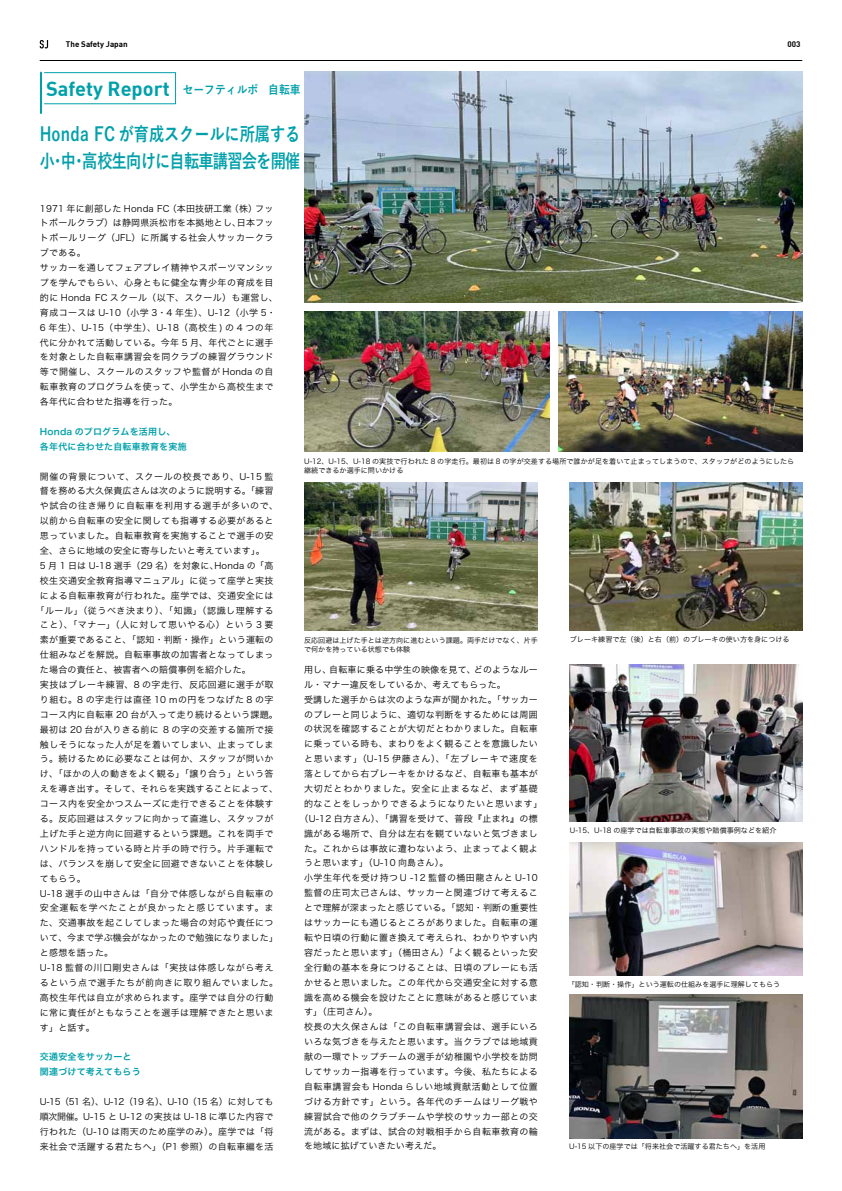
<style>
.page{position:relative;width:842px;height:1191px;background:#fff}
.page>*{position:absolute;margin:0;border:0;box-sizing:border-box;transform-origin:0 0}
.t1{font:700 20px "DIN";color:#00a0aa}
.t2{font:700 19px/26.9px "Yu Go";letter-spacing:-.005em;color:#00a0aa;scale:.8 1}
.t3{font:9px/14.9px "Hira Kaku Pro N W3";letter-spacing:.04em;color:#000}
.t4{font:9px "Hira Kaku Pro N W3";letter-spacing:.02em;color:#000}
.t5{font:9px "Hira Kaku Pro N W3";letter-spacing:.06em;color:#000}
.t6{font:9px/14.9px "Hira Kaku Pro N W6";letter-spacing:.02em;color:#00a0aa}
.t7{font:9px "Hira Kaku Pro N W3";letter-spacing:.09em;color:#000}
.t8{font:9px "Hira Kaku Pro N W3";letter-spacing:.085em;color:#000}
.t9{font:700 8px "DIN";color:#000}
.t10{font:7.1px/9.2px "Hira Kaku Pro N W3";color:#000}
.s1{font-family:"Yu Go";font-size:12px}
</style>
<div class="page">
<img style="left:305px;top:72px;width:497px;height:230px">
<svg style="left:40px;top:40px;width:8px;height:8px"></svg>
<hr style="left:40px;top:60px;width:762px;height:1px;background:#000">
<div style="left:44px;top:72px;width:132px;height:32px;border:1px solid #00a0aa"></div>
<hr style="left:40px;top:73px;width:2px;height:40px;background:#00a0aa">
<img style="left:305px;top:482px;width:233px;height:148px">
<img style="left:570px;top:482px;width:232px;height:148px">
<img style="left:570px;top:842px;width:232px;height:133px">
<img style="left:570px;top:665px;width:232px;height:156px">
<img style="left:570px;top:994px;width:232px;height:144px">
<img style="left:305px;top:311px;width:244px;height:141px">
<img style="left:559px;top:311px;width:243px;height:141px">
<p class="t9" style="left:66px;top:38px;width:63px">The Safety Japan</p>
<p class="t9" style="left:787px;top:39px;width:15px">003</p>
<h1 class="t1" style="left:46px;top:75px;width:256px">Safety Report <span class="s1">セーフティルポ　自転車</span></h1>
<h2 class="t2" style="left:40px;top:121px;width:327px">Honda FC が育成スクールに所属する小・中・高校生向けに自転車講習会を開催</h2>
<p class="t3" style="left:40px;top:200px;width:239px">1971 年に創部した Honda FC（本田技研工業（株）フットボールクラブ）は静岡県浜松市を本拠地とし、日本フットボールリーグ（JFL）に所属する社会人サッカークラブである。<br>サッカーを通してフェアプレイ精神やスポーツマンシップを学んでもらい、心身ともに健全な青少年の育成を目的に Honda FC スクール（以下、スクール）も運営し、育成コースは U-10（小学 3・4 年生）、U-12（小学 5・<br>6 年生）、U-15（中学生）、U-18（高校生 ) の 4 つの年代に分かれて活動している。今年 5 月、年代ごとに選手を対象とした自転車講習会を同クラブの練習グラウンド等で開催し、スクールのスタッフや監督が Honda の自転車教育のプログラムを使って、小学生から高校生まで各年代に合わせた指導を行った。</p>
<p class="t6" style="left:40px;top:424px;width:148px">Honda のプログラムを活用し、各年代に合わせた自転車教育を実施</p>
<p class="t5" style="left:40px;top:468px;width:235px">開催の背景について、スクールの校長であり、U-15 監</p>
<p class="t4" style="left:40px;top:483px;width:235px">督を務める大久保貴広さんは次のように説明する。「練習</p>
<p class="t5" style="left:40px;top:498px;width:240px">や試合の往き帰りに自転車を利用する選手が多いので、</p>
<p class="t3" style="left:40px;top:513px;width:235px">以前から自転車の安全に関しても指導する必要があると</p>
<p class="t3" style="left:40px;top:527px;width:235px">思っていました。自転車教育を実施することで選手の安</p>
<p class="t4" style="left:40px;top:542px;width:226px">全、さらに地域の安全に寄与したいと考えています」。</p>
<p class="t4" style="left:40px;top:557px;width:235px">5 月 1 日は U-18 選手（29 名）を対象に、Honda の「高</p>
<p class="t3" style="left:40px;top:572px;width:235px">校生交通安全教育指導マニュアル」に従って座学と実技</p>
<p class="t3" style="left:40px;top:587px;width:235px">による自転車教育が行われた。座学では、交通安全には</p>
<p class="t5" style="left:35px;top:602px;width:239px">「ルール」（従うべき決まり）、「知識」（認識し理解する</p>
<p class="t5" style="left:40px;top:617px;width:235px">こと）、「マナー」（人に対して思いやる心）という 3 要</p>
<p class="t4" style="left:40px;top:632px;width:235px">素が重要であること、「認知・判断・操作」という運転の</p>
<p class="t3" style="left:40px;top:647px;width:235px">仕組みなどを解説。自転車事故の加害者となってしまっ</p>
<p class="t4" style="left:40px;top:662px;width:212px">た場合の責任と、被害者への賠償事例を紹介した。</p>
<p class="t3" style="left:40px;top:676px;width:235px">実技はブレーキ練習、8 の字走行、反応回避に選手が取</p>
<p class="t3" style="left:40px;top:691px;width:235px">り組む。8 の字走行は直径 10 ｍの円をつなげた 8 の字</p>
<p class="t3" style="left:40px;top:706px;width:239px">コース内に自転車 20 台が入って走り続けるという課題。</p>
<p class="t3" style="left:40px;top:721px;width:235px">最初は 20 台が入りきる前に 8 の字の交差する箇所で接</p>
<p class="t3" style="left:40px;top:736px;width:235px">触しそうになった人が足を着いてしまい、止まってしま</p>
<p class="t3" style="left:40px;top:751px;width:235px">う。続けるために必要なことは何か、スタッフが問いか</p>
<p class="t3" style="left:40px;top:766px;width:235px">け、「ほかの人の動きをよく観る」「譲り合う」という答</p>
<p class="t4" style="left:40px;top:781px;width:240px">えを導き出す。そして、それらを実践することによって、</p>
<p class="t3" style="left:40px;top:795px;width:235px">コース内を安全かつスムーズに走行できることを体験す</p>
<p class="t3" style="left:40px;top:810px;width:235px">る。反応回避はスタッフに向かって直進し、スタッフが</p>
<p class="t3" style="left:40px;top:825px;width:235px">上げた手と逆方向に回避するという課題。これを両手で</p>
<p class="t3" style="left:40px;top:840px;width:235px">ハンドルを持っている時と片手の時で行う。片手運転で</p>
<p class="t3" style="left:40px;top:855px;width:235px">は、バランスを崩して安全に回避できないことを体験し</p>
<p class="t3" style="left:40px;top:870px;width:47px">てもらう。</p>
<p class="t3" style="left:40px;top:885px;width:235px">U-18 選手の山中さんは「自分で体感しながら自転車の</p>
<p class="t8" style="left:40px;top:900px;width:235px">安全運転を学べたことが良かったと感じています。ま</p>
<p class="t3" style="left:40px;top:914px;width:235px">た、交通事故を起こしてしまった場合の対応や責任につ</p>
<p class="t4" style="left:40px;top:929px;width:240px">いて、今まで学ぶ機会がなかったので勉強になりました」</p>
<p class="t4" style="left:40px;top:944px;width:75px">と感想を語った。</p>
<p class="t3" style="left:40px;top:959px;width:235px">U-18 監督の川口剛史さんは「実技は体感しながら考え</p>
<p class="t5" style="left:40px;top:974px;width:240px">るという点で選手たちが前向きに取り組んでいました。</p>
<p class="t3" style="left:40px;top:989px;width:235px">高校生年代は自立が求められます。座学では自分の行動</p>
<p class="t3" style="left:40px;top:1004px;width:235px">に常に責任がともなうことを選手は理解できたと思いま</p>
<p class="t3" style="left:40px;top:1019px;width:56px">す」と話す。</p>
<p class="t6" style="left:40px;top:1049px;width:102px">交通安全をサッカーと関連づけて考えてもらう</p>
<p class="t3" style="left:40px;top:1093px;width:235px;text-align:justify">U-15（51 名）、U-12（19 名）、U-10（15 名）に対しても順次開催。U-15 と U-12 の実技は U-18 に準じた内容で行われた（U-10 は雨天のため座学のみ）。座学では「将来社会で活躍する君たちへ」（P1 参照）の自転車編を活</p>
<p class="t10" style="left:304px;top:456px;width:492px">U-12、U-15、U-18 の実技で行われた 8 の字走行。最初は 8 の字が交差する場所で誰かが足を着いて止まってしまうので、スタッフがどのようにしたら継続できるか選手に問いかける</p>
<p class="t10" style="left:304px;top:635px;width:235px">反応回避は上げた手とは逆方向に進むという課題。両手だけでなく、片手</p>
<p class="t10" style="left:570px;top:634px;width:221px">ブレーキ練習で左（後）と右（前）のブレーキの使い方を身につける</p>
<p class="t10" style="left:304px;top:644px;width:108px">で何かを持っている状態でも体験</p>
<p class="t4" style="left:304px;top:661px;width:235px">用し、自転車に乗る中学生の映像を見て、どのようなルー</p>
<p class="t4" style="left:304px;top:676px;width:203px">ル・マナー違反をしているか、考えてもらった。</p>
<p class="t4" style="left:304px;top:691px;width:235px">受講した選手からは次のような声が聞かれた。「サッカー</p>
<p class="t3" style="left:304px;top:706px;width:235px">のプレーと同じように、適切な判断をするためには周囲</p>
<p class="t3" style="left:304px;top:721px;width:235px">の状況を確認することが大切だとわかりました。自転車</p>
<p class="t3" style="left:304px;top:736px;width:235px">に乗っている時も、まわりをよく観ることを意識したい</p>
<p class="t7" style="left:304px;top:751px;width:235px">と思います」（U-15 伊藤さん）、「左ブレーキで速度を</p>
<p class="t3" style="left:304px;top:765px;width:235px">落としてから右ブレーキをかけるなど、自転車も基本が</p>
<p class="t7" style="left:304px;top:780px;width:235px">大切だとわかりました。安全に止まるなど、まず基礎</p>
<p class="t5" style="left:304px;top:795px;width:240px">的なことをしっかりできるようになりたいと思います」</p>
<p class="t3" style="left:300px;top:810px;width:240px">（U-12 白方さん）、「講習を受けて、普段『止まれ』の標</p>
<p class="t3" style="left:304px;top:825px;width:235px">識がある場所で、自分は左右を観ていないと気づきまし</p>
<p class="t3" style="left:304px;top:840px;width:235px">た。これからは事故に遭わないよう、止まってよく観よ</p>
<p class="t4" style="left:304px;top:855px;width:146px">うと思います」（U-10 向島さん）。</p>
<p class="t3" style="left:304px;top:870px;width:235px">小学生年代を受け持つＵ -12 監督の桶田龍さんと U-10</p>
<p class="t3" style="left:304px;top:884px;width:235px">監督の庄司太己さんは、サッカーと関連づけて考えるこ</p>
<p class="t4" style="left:304px;top:899px;width:235px">とで理解が深まったと感じている。「認知・判断の重要性</p>
<p class="t3" style="left:304px;top:914px;width:235px">はサッカーにも通じるところがありました。自転車の運</p>
<p class="t3" style="left:304px;top:929px;width:235px">転や日頃の行動に置き換えて考えられ、わかりやすい内</p>
<p class="t3" style="left:304px;top:944px;width:235px">容だったと思います」（桶田さん）「よく観るといった安</p>
<p class="t3" style="left:304px;top:959px;width:235px">全行動の基本を身につけることは、日頃のプレーにも活</p>
<p class="t3" style="left:304px;top:974px;width:235px">かせると思いました。この年代から交通安全に対する意</p>
<p class="t3" style="left:304px;top:989px;width:235px">識を高める機会を設けたことに意味があると感じていま</p>
<p class="t3" style="left:304px;top:1004px;width:75px">す」（庄司さん）。</p>
<p class="t3" style="left:304px;top:1018px;width:235px">校長の大久保さんは「この自転車講習会は、選手にいろ</p>
<p class="t3" style="left:304px;top:1033px;width:235px">いろな気づきを与えたと思います。当クラブでは地域貢</p>
<p class="t3" style="left:304px;top:1048px;width:235px">献の一環でトップチームの選手が幼稚園や小学校を訪問</p>
<p class="t3" style="left:304px;top:1063px;width:235px">してサッカー指導を行っています。今後、私たちによる</p>
<p class="t5" style="left:304px;top:1078px;width:235px">自転車講習会も Honda らしい地域貢献活動として位置</p>
<p class="t3" style="left:304px;top:1093px;width:235px">づける方針です」という。各年代のチームはリーグ戦や</p>
<p class="t3" style="left:304px;top:1108px;width:235px">練習試合で他のクラブチームや学校のサッカー部との交</p>
<p class="t3" style="left:304px;top:1123px;width:235px">流がある。まずは、試合の対戦相手から自転車教育の輪</p>
<p class="t4" style="left:304px;top:1138px;width:139px">を地域に拡げていきたい考えだ。</p>
<p class="t10" style="left:570px;top:825px;width:208px">U-15、U-18 の座学では自転車事故の実態や賠償事例などを紹介</p>
<p class="t10" style="left:568px;top:979px;width:214px">「認知・判断・操作」という運転の仕組みを選手に理解してもらう</p>
<p class="t10" style="left:569px;top:1141px;width:198px">U-15 以下の座学では「将来社会で活躍する君たちへ」を活用</p>
</div>
